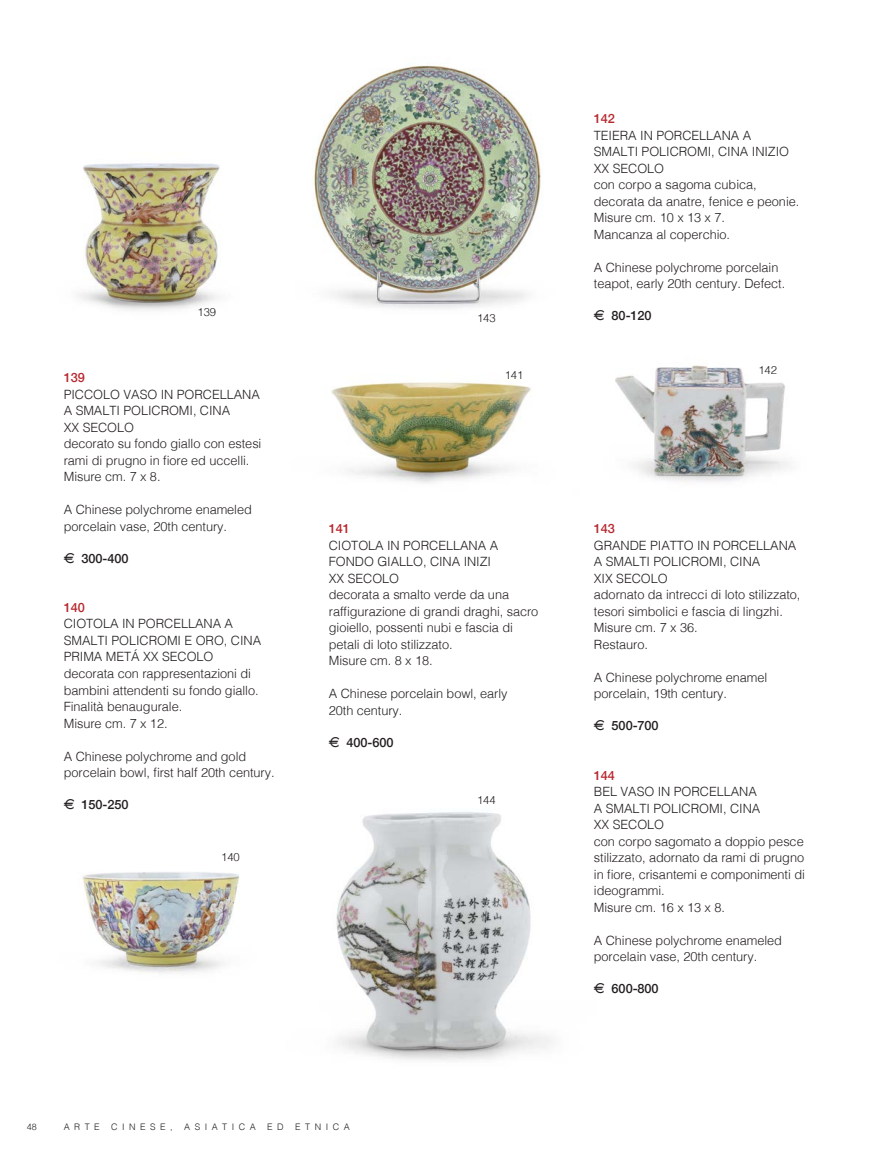
<style>
.page{position:relative;width:893px;height:1170px;background:#fff}
.page>*{position:absolute;margin:0;border:0;box-sizing:border-box;transform-origin:0 0}
.t1{font:300 12.75px/16.5px "Helvetica";letter-spacing:-.005em;color:#231f20}
.t2{font:500 12.75px "Helvetica Neue";letter-spacing:-.005em;color:#231f20}
.t3{font:500 12.75px "Helvetica Neue";letter-spacing:-.005em;color:#b7282e}
.t4{font:300 11.25px "Helvetica";letter-spacing:-.005em;color:#231f20}
.t5{font:300 9px "Helvetica";letter-spacing:.5em;color:#231f20}
.s1{font-family:"Eurofont";font-weight:400}
</style>
<div class="page">
<img style="left:313px;top:65px;width:228px;height:244px">
<img style="left:615px;top:365px;width:174px;height:117px">
<img style="left:331px;top:382px;width:200px;height:101px">
<img style="left:78px;top:163px;width:142px;height:147px">
<img style="left:336px;top:812px;width:216px;height:248px">
<img style="left:82px;top:872px;width:158px;height:102px">
<p class="t4" style="left:197px;top:302px;width:20px">139</p>
<p class="t3" style="left:64px;top:367px;width:23px">139</p>
<p class="t1" style="left:64px;top:385px;width:199px">PICCOLO VASO IN PORCELLANA<br>A SMALTI POLICROMI, CINA<br>XX SECOLO<br>decorato su fondo giallo con estesi rami di prugno in fiore ed uccelli.<br>Misure cm. 7 x 8.</p>
<p class="t1" style="left:64px;top:500px;width:190px">A Chinese polychrome enameled porcelain vase, 20th century.</p>
<p class="t2" style="left:64px;top:547px;width:66px"><span class="s1">E</span> 300-400</p>
<p class="t3" style="left:64px;top:597px;width:23px">140</p>
<p class="t1" style="left:64px;top:614px;width:199px">CIOTOLA IN PORCELLANA A<br>SMALTI POLICROMI E ORO, CINA<br>PRIMA METÁ XX SECOLO decorata con rappresentazioni di bambini attendenti su fondo giallo.<br>Finalità benaugurale.<br>Misure cm. 7 x 12.</p>
<p class="t1" style="left:64px;top:746px;width:212px">A Chinese polychrome and gold porcelain bowl, first half 20th century.</p>
<p class="t2" style="left:64px;top:794px;width:66px"><span class="s1">E</span> 150-250</p>
<p class="t4" style="left:221px;top:847px;width:20px">140</p>
<p class="t4" style="left:477px;top:308px;width:20px">143</p>
<p class="t4" style="left:505px;top:365px;width:20px">141</p>
<p class="t3" style="left:329px;top:518px;width:23px">141</p>
<p class="t1" style="left:329px;top:536px;width:211px">CIOTOLA IN PORCELLANA A<br>FONDO GIALLO, CINA INIZI<br>XX SECOLO<br>decorata a smalto verde da una raffigurazione di grandi draghi, sacro gioiello, possenti nubi e fascia di petali di loto stilizzato.<br>Misure cm. 8 x 18.</p>
<p class="t1" style="left:329px;top:684px;width:180px">A Chinese porcelain bowl, early<br>20th century.</p>
<p class="t2" style="left:329px;top:731px;width:66px"><span class="s1">E</span> 400-600</p>
<p class="t4" style="left:477px;top:790px;width:20px">144</p>
<p class="t5" style="left:27px;top:1118px;width:12px">48</p>
<p class="t5" style="left:64px;top:1118px;width:38px">ARTE</p>
<p class="t5" style="left:111px;top:1118px;width:63px">CINESE,</p>
<p class="t5" style="left:184px;top:1118px;width:73px">ASIATICA</p>
<p class="t5" style="left:267px;top:1118px;width:18px">E D</p>
<p class="t5" style="left:295px;top:1118px;width:56px">ETNICA</p>
<p class="t3" style="left:594px;top:108px;width:23px">142</p>
<p class="t1" style="left:594px;top:126px;width:207px">TEIERA IN PORCELLANA A<br>SMALTI POLICROMI, CINA INIZIO<br>XX SECOLO<br>con corpo a sagoma cubica, decorata da anatre, fenice e peonie.<br>Misure cm. 10 x 13 x 7.<br>Mancanza al coperchio.</p>
<p class="t1" style="left:594px;top:258px;width:193px">A Chinese polychrome porcelain teapot, early 20th century. Defect.</p>
<p class="t2" style="left:594px;top:305px;width:59px"><span class="s1">E</span> 80-120</p>
<p class="t4" style="left:758px;top:360px;width:20px">142</p>
<p class="t3" style="left:594px;top:518px;width:23px">143</p>
<p class="t1" style="left:594px;top:536px;width:208px">GRANDE PIATTO IN PORCELLANA<br>A SMALTI POLICROMI, CINA<br>XIX SECOLO<br>adornato da intrecci di loto stilizzato, tesori simbolici e fascia di lingzhi.<br>Misure cm. 7 x 36.<br>Restauro.</p>
<p class="t1" style="left:594px;top:668px;width:175px">A Chinese polychrome enamel porcelain, 19th century.</p>
<p class="t2" style="left:594px;top:715px;width:66px"><span class="s1">E</span> 500-700</p>
<p class="t3" style="left:594px;top:764px;width:23px">144</p>
<p class="t1" style="left:594px;top:782px;width:212px">BEL VASO IN PORCELLANA<br>A SMALTI POLICROMI, CINA<br>XX SECOLO<br>con corpo sagomato a doppio pesce stilizzato, adornato da rami di prugno in fiore, crisantemi e componimenti di ideogrammi.<br>Misure cm. 16 x 13 x 8.</p>
<p class="t1" style="left:594px;top:930px;width:190px">A Chinese polychrome enameled porcelain vase, 20th century.</p>
<p class="t2" style="left:594px;top:978px;width:66px"><span class="s1">E</span> 600-800</p>
</div>
